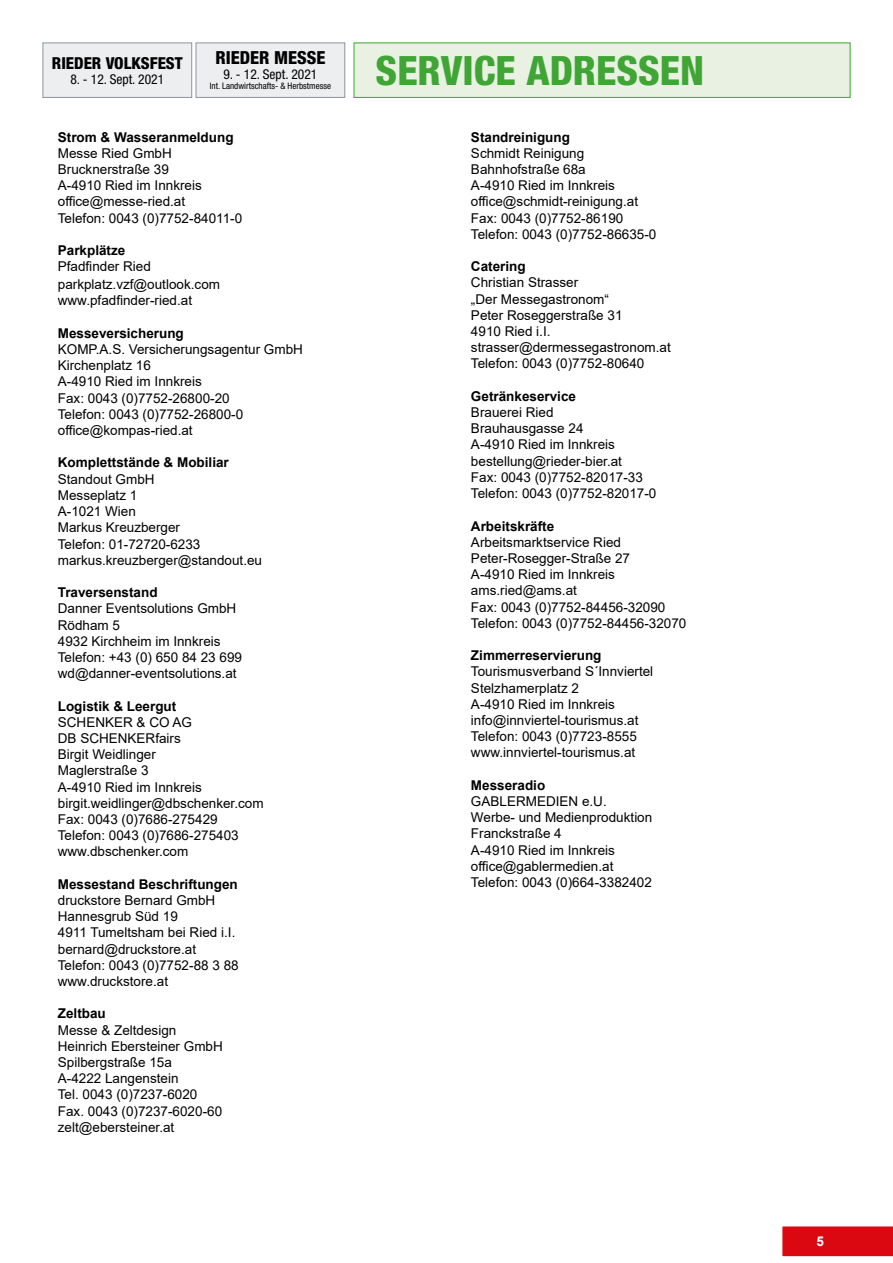
<style>
.page{position:relative;width:893px;height:1263px;background:#fff}
.page>*{position:absolute;margin:0;border:0;box-sizing:border-box;transform-origin:0 0}
.t1{font:800 condensed 40.5px "Helvetica Neue LT Std";color:#3fa535}
.t2{font:800 condensed 18px "Helvetica Neue LT Std";color:#000}
.t3{font:800 condensed 16.5px "Helvetica Neue LT Std";color:#000}
.t4{font:13.5px/16.2px "Arial";color:#000}
.t5{font:700 13.5px "Arial";color:#000}
.t6{font:condensed 13.5px "Helvetica Neue LT Std";color:#000}
.t7{font:700 13.5px "Arial";color:#fff}
.t8{font:condensed 9px "Helvetica Neue LT Std";color:#000}
</style>
<div class="page">
<div style="left:354px;top:43px;width:496px;height:54px;background:#e9f1e2"></div>
<div style="left:354px;top:43px;width:496px;height:55px;border:1px solid #3fa535"></div>
<svg style="left:782px;top:1226px;width:111px;height:31px;background:#dc131c"></svg>
<div style="left:43px;top:43px;width:149px;height:54px;background:#edeef0"></div>
<div style="left:43px;top:43px;width:149px;height:55px;border:1px solid #8f949b"></div>
<div style="left:196px;top:43px;width:149px;height:54px;background:#edeef0"></div>
<div style="left:196px;top:43px;width:149px;height:55px;border:1px solid #8f949b"></div>
<p class="t3" style="left:52px;top:52px;width:132px">RIEDER VOLKSFEST</p>
<p class="t6" style="left:70px;top:71px;width:95px">8. - 12. Sept. 2021</p>
<h2 class="t2" style="left:215px;top:46px;width:112px">RIEDER MESSE</h2>
<p class="t6" style="left:223px;top:66px;width:95px">9. - 12. Sept. 2021</p>
<p class="t8" style="left:210px;top:81px;width:123px">Int. Landwirtschafts- &amp; Herbstmesse</p>
<h1 class="t1" style="left:376px;top:45px;width:330px">SERVICE ADRESSEN</h1>
<p class="t5" style="left:58px;top:127px;width:177px">Strom &amp; Wasseranmeldung</p>
<p class="t4" style="left:58px;top:145px;width:186px">Messe Ried GmbH<br>Brucknerstraße 39<br>A-4910 Ried im Innkreis office@messe-ried.at<br>Telefon: 0043 (0)7752-84011-0</p>
<p class="t5" style="left:58px;top:241px;width:69px">Parkplätze</p>
<p class="t4" style="left:58px;top:257px;width:164px;line-height:18px">Pfadfinder Ried parkplatz.vzf@outlook.com</p>
<p class="t4" style="left:58px;top:293px;width:136px">www.pfadfinder-ried.at</p>
<p class="t5" style="left:58px;top:324px;width:128px">Messeversicherung</p>
<p class="t4" style="left:58px;top:341px;width:247px">KOMP.A.S. Versicherungsagentur GmbH<br>Kirchenplatz 16<br>A-4910 Ried im Innkreis<br>Fax: 0043 (0)7752-26800-20<br>Telefon: 0043 (0)7752-26800-0 office@kompas-ried.at</p>
<p class="t5" style="left:58px;top:453px;width:173px">Komplettstände &amp; Mobiliar</p>
<p class="t4" style="left:58px;top:471px;width:206px">Standout GmbH<br>Messeplatz 1<br>A-1021 Wien<br>Markus Kreuzberger<br>Telefon: 01-72720-6233 markus.kreuzberger@standout.eu</p>
<p class="t5" style="left:58px;top:583px;width:101px">Traversenstand</p>
<p class="t4" style="left:58px;top:600px;width:186px">Danner Eventsolutions GmbH<br>Rödham 5<br>4932 Kirchheim im Innkreis<br>Telefon: +43 (0) 650 84 23 699 wd@danner-eventsolutions.at</p>
<p class="t5" style="left:58px;top:696px;width:120px">Logistik &amp; Leergut</p>
<p class="t4" style="left:58px;top:714px;width:207px">SCHENKER &amp; CO AG<br>DB SCHENKERfairs<br>Birgit Weidlinger<br>Maglerstraße 3<br>A-4910 Ried im Innkreis birgit.weidlinger@dbschenker.com<br>Fax: 0043 (0)7686-275429<br>Telefon: 0043 (0)7686-275403 www.dbschenker.com</p>
<p class="t5" style="left:58px;top:874px;width:182px">Messestand Beschriftungen</p>
<p class="t4" style="left:58px;top:892px;width:182px">druckstore Bernard GmbH<br>Hannesgrub Süd 19<br>4911 Tumeltsham bei Ried i.I. bernard@druckstore.at<br>Telefon: 0043 (0)7752-88 3 88 www.druckstore.at</p>
<p class="t5" style="left:58px;top:1004px;width:50px">Zeltbau</p>
<p class="t4" style="left:58px;top:1022px;width:167px">Messe &amp; Zeltdesign<br>Heinrich Ebersteiner GmbH<br>Spilbergstraße 15a<br>A-4222 Langenstein<br>Tel. 0043 (0)7237-6020<br>Fax. 0043 (0)7237-6020-60 zelt@ebersteiner.at</p>
<p class="t5" style="left:471px;top:127px;width:101px">Standreinigung</p>
<p class="t4" style="left:471px;top:145px;width:187px">Schmidt Reinigung<br>Bahnhofstraße 68a<br>A-4910 Ried im Innkreis office@schmidt-reinigung.at<br>Fax: 0043 (0)7752-86190<br>Telefon: 0043 (0)7752-86635-0</p>
<p class="t5" style="left:471px;top:257px;width:56px">Catering</p>
<p class="t4" style="left:471px;top:275px;width:201px">Christian Strasser<br>„Der Messegastronom“<br>Peter Roseggerstraße 31<br>4910 Ried i.I. strasser@dermessegastronom.at<br>Telefon: 0043 (0)7752-80640</p>
<p class="t5" style="left:471px;top:387px;width:107px">Getränkeservice</p>
<p class="t4" style="left:471px;top:404px;width:187px">Brauerei Ried<br>Brauhausgasse 24<br>A-4910 Ried im Innkreis bestellung@rieder-bier.at<br>Fax: 0043 (0)7752-82017-33<br>Telefon: 0043 (0)7752-82017-0</p>
<p class="t5" style="left:471px;top:516px;width:85px">Arbeitskräfte</p>
<p class="t4" style="left:471px;top:534px;width:217px">Arbeitsmarktservice Ried<br>Peter-Rosegger-Straße 27<br>A-4910 Ried im Innkreis ams.ried@ams.at<br>Fax: 0043 (0)7752-84456-32090<br>Telefon: 0043 (0)7752-84456-32070</p>
<p class="t5" style="left:471px;top:646px;width:132px">Zimmerreservierung</p>
<p class="t4" style="left:471px;top:663px;width:184px">Tourismusverband S´Innviertel<br>Stelzhamerplatz 2<br>A-4910 Ried im Innkreis info@innviertel-tourismus.at<br>Telefon: 0043 (0)7723-8555 www.innviertel-tourismus.at</p>
<p class="t5" style="left:471px;top:775px;width:76px">Messeradio</p>
<p class="t4" style="left:471px;top:793px;width:183px">GABLERMEDIEN e.U.<br>Werbe- und Medienproduktion<br>Franckstraße 4<br>A-4910 Ried im Innkreis office@gablermedien.at<br>Telefon: 0043 (0)664-3382402</p>
<p class="t7" style="left:816px;top:1232px;width:9px">5</p>
</div>
